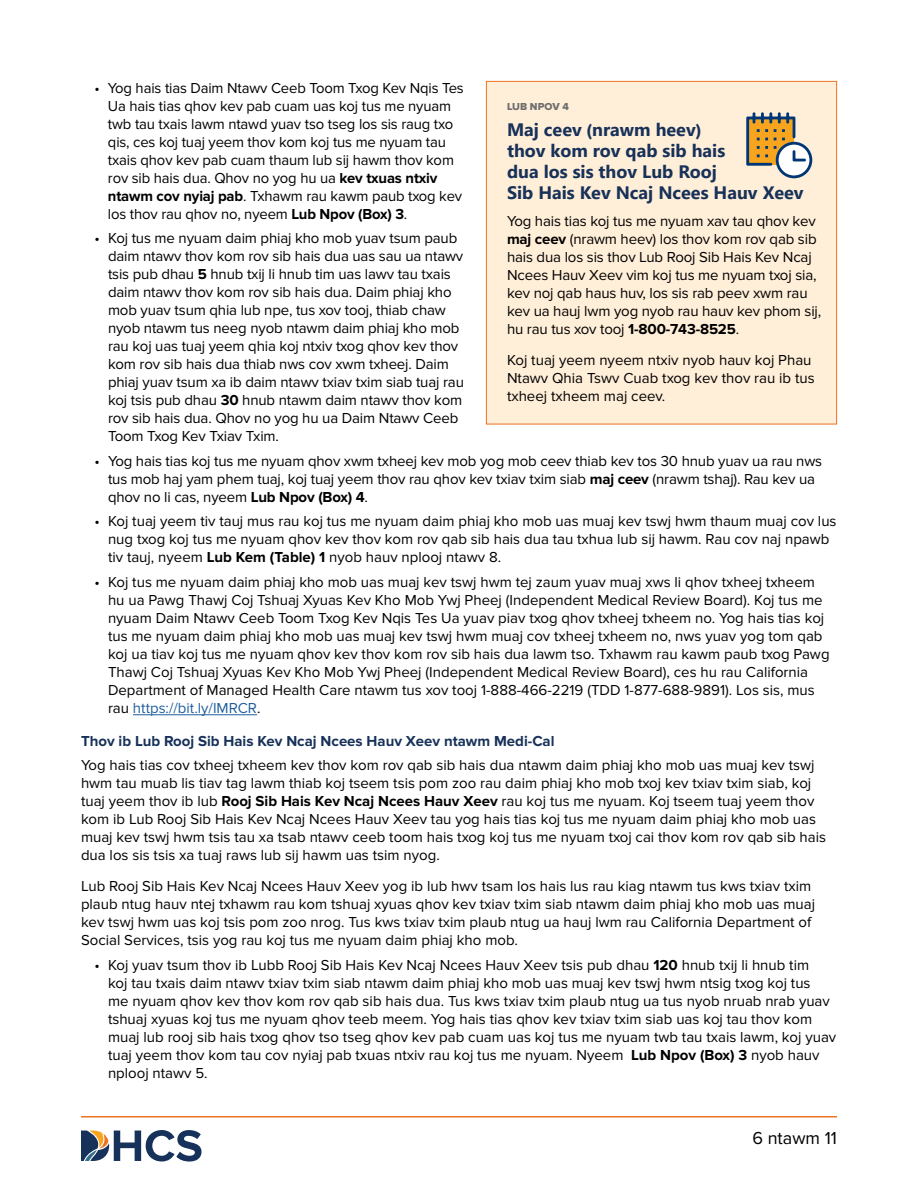
<style>
.page{position:relative;width:918px;height:1188px;background:#fff}
.page>*{position:absolute;margin:0;border:0;box-sizing:border-box;transform-origin:0 0}
.t1{font:700 18px/21px "Segoe UI";color:#173159}
.t2{font:18px "Proxima Nova";color:#000}
.t3{font:15px/18px "Proxima Nova";color:#000}
.t4{font:700 15px "Proxima Nova";color:#173159}
.t5{font:10.5px "Proxima Nova Extrabld";color:#6e6e6e}
.s1{font-weight:700}
.s2{font-family:"Proxima Nova"}
.s3{color:#215e9e}
</style>
<div class="page">
<hr style="left:81px;top:1116px;width:756px;height:2px;background:#ec7424">
<svg style="left:81px;top:1130px;width:121px;height:32px"></svg>
<div style="left:486px;top:81px;width:351px;height:343px;background:#ffeed8"></div>
<div style="left:486px;top:81px;width:351px;height:343px;border:1px solid #ec7424"></div>
<hr style="left:133px;top:715px;width:124px;height:1px;background:#215e9e">
<svg style="left:746px;top:112px;width:66px;height:66px"></svg>
<p class="t3" style="left:108px;top:79px;width:357px;text-indent:-13px">• Yog hais tias Daim Ntawv Ceeb Toom Txog Kev Nqis Tes Ua hais tias qhov kev pab cuam uas koj tus me nyuam twb tau txais lawm ntawd yuav tso tseg los sis raug txo qis, ces koj tuaj yeem thov kom koj tus me nyuam tau txais qhov kev pab cuam thaum lub sij hawm thov kom rov sib hais dua. Qhov no yog hu ua <span class="s1">kev txuas ntxiv ntawm cov nyiaj pab</span>. Txhawm rau kawm paub txog kev los thov rau qhov no, nyeem <span class="s1">Lub Npov (Box) 3</span>.</p>
<p class="t3" style="left:108px;top:230px;width:357px;text-indent:-14px">• Koj tus me nyuam daim phiaj kho mob yuav tsum paub daim ntawv thov kom rov sib hais dua uas sau ua ntawv tsis pub dhau <span class="s1">5</span> hnub txij li hnub tim uas lawv tau txais daim ntawv thov kom rov sib hais dua. Daim phiaj kho mob yuav tsum qhia lub npe, tus xov tooj, thiab chaw nyob ntawm tus neeg nyob ntawm daim phiaj kho mob rau koj uas tuaj yeem qhia koj ntxiv txog qhov kev thov kom rov sib hais dua thiab nws cov xwm txheej. Daim phiaj yuav tsum xa ib daim ntawv txiav txim siab tuaj rau koj tsis pub dhau <span class="s1">30</span> hnub ntawm daim ntawv thov kom rov sib hais dua. Qhov no yog hu ua Daim Ntawv Ceeb Toom Txog Kev Txiav Txim.</p>
<p class="t5" style="left:507px;top:102px;width:63px">LUB NPOV 4</p>
<h5 class="t1" style="left:507px;top:117px;width:298px">Maj ceev <span class="s2">(</span>nrawm heev<span class="s2">)<br></span>thov kom rov qab sib hais<br>dua los sis thov Lub Rooj<br>Sib Hais Kev Ncaj Ncees Hauv Xeev</h5>
<p class="t3" style="left:507px;top:213px;width:316px">Yog hais tias koj tus me nyuam xav tau qhov kev <span class="s1">maj ceev</span> (nrawm heev) los thov kom rov qab sib hais dua los sis thov Lub Rooj Sib Hais Kev Ncaj Ncees Hauv Xeev vim koj tus me nyuam txoj sia, kev noj qab haus huv, los sis rab peev xwm rau kev ua hauj lwm yog nyob rau hauv kev phom sij, hu rau tus xov tooj <span class="s1">1-800-743-8525</span>.</p>
<p class="t3" style="left:507px;top:352px;width:309px">Koj tuaj yeem nyeem ntxiv nyob hauv koj Phau<br>Ntawv Qhia Tswv Cuab txog kev thov rau ib tus txheej txheem maj ceev.</p>
<p class="t3" style="left:108px;top:452px;width:716px;text-indent:-14px">• Yog hais tias koj tus me nyuam qhov xwm txheej kev mob yog mob ceev thiab kev tos 30 hnub yuav ua rau nws tus mob haj yam phem tuaj, koj tuaj yeem thov rau qhov kev txiav txim siab <span class="s1">maj ceev</span> (nrawm tshaj). Rau kev ua qhov no li cas, nyeem <span class="s1">Lub Npov (Box) 4</span>.</p>
<p class="t3" style="left:108px;top:513px;width:730px;text-indent:-14px">• Koj tuaj yeem tiv tauj mus rau koj tus me nyuam daim phiaj kho mob uas muaj kev tswj hwm thaum muaj cov lus nug txog koj tus me nyuam qhov kev thov kom rov qab sib hais dua tau txhua lub sij hawm. Rau cov naj npawb tiv tauj, nyeem <span class="s1">Lub Kem (Table) 1</span> nyob hauv nplooj ntawv 8.</p>
<p class="t3" style="left:108px;top:573px;width:723px;text-indent:-14px">• Koj tus me nyuam daim phiaj kho mob uas muaj kev tswj hwm tej zaum yuav muaj xws li qhov txheej txheem hu ua Pawg Thawj Coj Tshuaj Xyuas Kev Kho Mob Ywj Pheej (Independent Medical Review Board). Koj tus me nyuam Daim Ntawv Ceeb Toom Txog Kev Nqis Tes Ua yuav piav txog qhov txheej txheem no. Yog hais tias koj tus me nyuam daim phiaj kho mob uas muaj kev tswj hwm muaj cov txheej txheem no, nws yuav yog tom qab koj ua tiav koj tus me nyuam qhov kev thov kom rov sib hais dua lawm tso. Txhawm rau kawm paub txog Pawg Thawj Coj Tshuaj Xyuas Kev Kho Mob Ywj Pheej (Independent Medical Review Board), ces hu rau California Department of Managed Health Care ntawm tus xov tooj 1-888-466-2219 (TDD 1-877-688-9891). Los sis, mus rau <span class="s3">https://bit.ly/IMRCR</span>.</p>
<h4 class="t4" style="left:81px;top:732px;width:475px">Thov ib Lub Rooj Sib Hais Kev Ncaj Ncees Hauv Xeev ntawm Medi-Cal</h4>
<p class="t3" style="left:81px;top:757px;width:747px">Yog hais tias cov txheej txheem kev thov kom rov qab sib hais dua ntawm daim phiaj kho mob uas muaj kev tswj hwm tau muab lis tiav tag lawm thiab koj tseem tsis pom zoo rau daim phiaj kho mob txoj kev txiav txim siab, koj tuaj yeem thov ib lub <span class="s1">Rooj Sib Hais Kev Ncaj Ncees Hauv Xeev</span> rau koj tus me nyuam. Koj tseem tuaj yeem thov kom ib Lub Rooj Sib Hais Kev Ncaj Ncees Hauv Xeev tau yog hais tias koj tus me nyuam daim phiaj kho mob uas muaj kev tswj hwm tsis tau xa tsab ntawv ceeb toom hais txog koj tus me nyuam txoj cai thov kom rov qab sib hais dua los sis tsis xa tuaj raws lub sij hawm uas tsim nyog.</p>
<p class="t3" style="left:81px;top:878px;width:736px">Lub Rooj Sib Hais Kev Ncaj Ncees Hauv Xeev yog ib lub hwv tsam los hais lus rau kiag ntawm tus kws txiav txim plaub ntug hauv ntej txhawm rau kom tshuaj xyuas qhov kev txiav txim siab ntawm daim phiaj kho mob uas muaj kev tswj hwm uas koj tsis pom zoo nrog. Tus kws txiav txim plaub ntug ua hauj lwm rau California Department of Social Services, tsis yog rau koj tus me nyuam daim phiaj kho mob.</p>
<p class="t3" style="left:108px;top:956px;width:730px;text-indent:-14px">• Koj yuav tsum thov ib Lubb Rooj Sib Hais Kev Ncaj Ncees Hauv Xeev tsis pub dhau <span class="s1">120</span> hnub txij li hnub tim<br>koj tau txais daim ntawv txiav txim siab ntawm daim phiaj kho mob uas muaj kev tswj hwm ntsig txog koj tus<br>me nyuam qhov kev thov kom rov qab sib hais dua. Tus kws txiav txim plaub ntug ua tus nyob nruab nrab yuav tshuaj xyuas koj tus me nyuam qhov teeb meem. Yog hais tias qhov kev txiav txim siab uas koj tau thov kom muaj lub rooj sib hais txog qhov tso tseg qhov kev pab cuam uas koj tus me nyuam twb tau txais lawm, koj yuav tuaj yeem thov kom tau cov nyiaj pab txuas ntxiv rau koj tus me nyuam. Nyeem <span class="s1">Lub Npov (Box) 3</span> nyob hauv nplooj ntawv 5.</p>
<p class="t2" style="left:752px;top:1128px;width:86px">6 ntawm 11</p>
</div>
